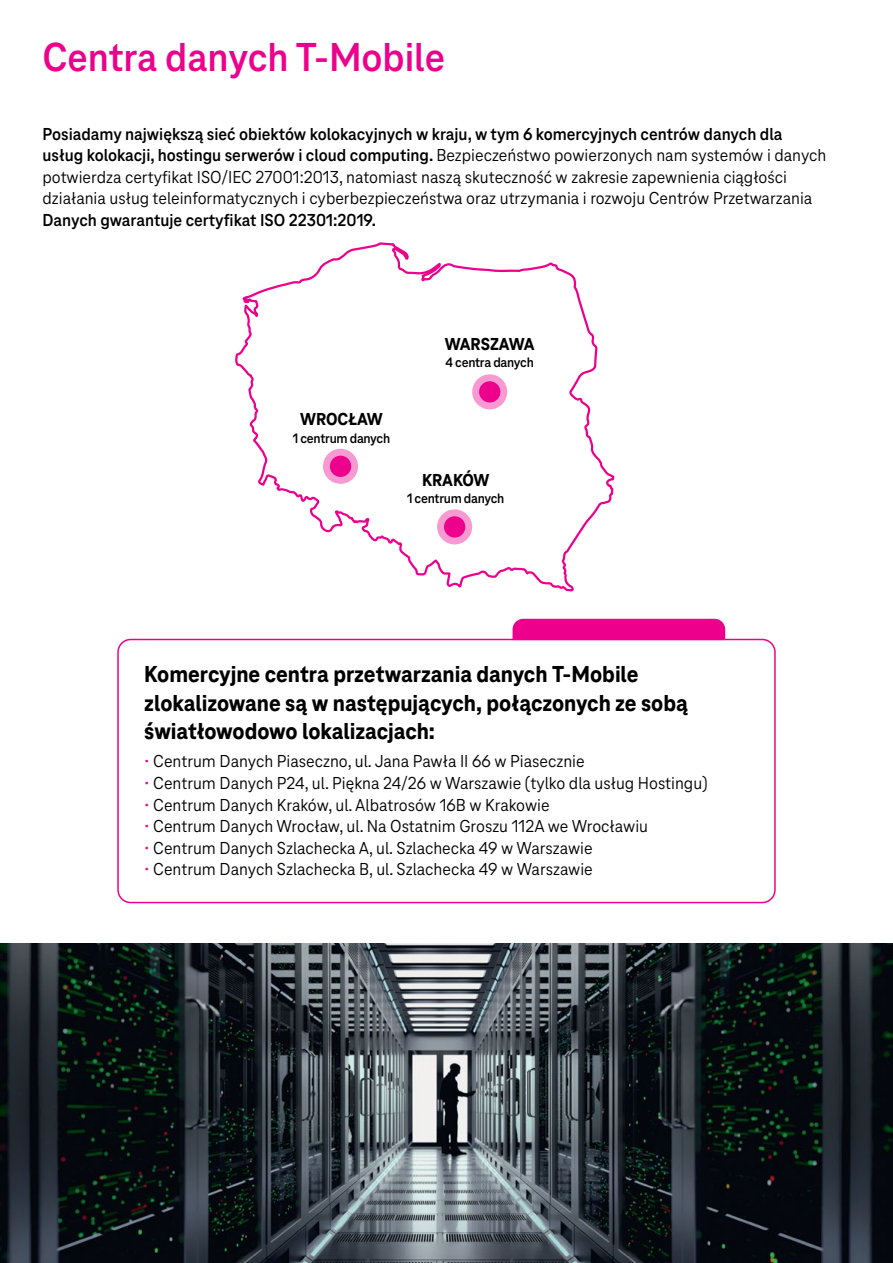
<style>
.page{position:relative;width:893px;height:1263px;background:#fff}
.page>*{position:absolute;margin:0;border:0;box-sizing:border-box;transform-origin:0 0}
.t1{font:700 42px "Tele Neo";color:#ec008c}
.t2{font:800 24px/28.8px "Tele Neo";letter-spacing:-.005em;color:#000}
.t3{font:18px/21.6px "Tele Neo";color:#000}
.t4{font:700 18px "Tele Neo";color:#000}
.t5{font:800 18px "Tele Neo";letter-spacing:-.005em;color:#000}
.t6{font:700 14.25px "Tele Neo";letter-spacing:-.02em;color:#000}
.s1{font-weight:700}
.s2{color:#ec008c}
</style>
<div class="page">
<img style="left:0;top:943px;width:893px;height:320px">
<div style="left:117px;top:639px;width:659px;height:264px;border:2px solid #ec008c;border-radius:13px"></div>
<div style="left:513px;top:619px;width:212px;height:21px;background:#ec008c"></div>
<svg style="left:235px;top:242px;width:380px;height:350px"></svg>
<svg style="left:472px;top:374px;width:35px;height:35px"></svg>
<div style="left:479px;top:381px;width:21px;height:21px;background:#ec008c;border-radius:50%"></div>
<svg style="left:437px;top:509px;width:35px;height:35px"></svg>
<div style="left:444px;top:516px;width:21px;height:21px;background:#ec008c;border-radius:50%"></div>
<svg style="left:323px;top:449px;width:35px;height:35px"></svg>
<div style="left:330px;top:456px;width:21px;height:21px;background:#ec008c;border-radius:50%"></div>
<h1 class="t1" style="left:43px;top:33px;width:404px">Centra danych T-Mobile</h1>
<p class="t3" style="left:43px;top:123px;width:785px"><span class="s1">Posiadamy największą sieć obiektów kolokacyjnych w kraju, w tym 6 komercyjnych centrów danych dla usług kolokacji, hostingu serwerów i cloud computing.</span> Bezpieczeństwo powierzonych nam systemów i danych potwierdza certyfikat ISO/IEC 27001:2013, natomiast naszą skuteczność w zakresie zapewnienia ciągłości działania usług teleinformatycznych i cyberbezpieczeństwa oraz utrzymania i rozwoju Centrów Przetwarzania</p>
<p class="t4" style="left:43px;top:210px;width:335px">Danych gwarantuje certyfikat ISO 22301:2019.</p>
<p class="t5" style="left:300px;top:409px;width:84px">WROCŁAW</p>
<p class="t6" style="left:293px;top:430px;width:99px">1 centrum danych</p>
<p class="t5" style="left:445px;top:334px;width:91px">WARSZAWA</p>
<p class="t6" style="left:446px;top:355px;width:90px">4 centra danych</p>
<p class="t5" style="left:422px;top:470px;width:69px">KRAKÓW</p>
<p class="t6" style="left:407px;top:491px;width:99px">1 centrum danych</p>
<h2 class="t2" style="left:144px;top:660px;width:545px">Komercyjne centra przetwarzania danych T-Mobile zlokalizowane są w następujących, połączonych ze sobą światłowodowo lokalizacjach:</h2>
<p class="t3" style="left:144px;top:751px;width:442px"><span class="s2">•</span> Centrum Danych Piaseczno, ul. Jana Pawła II 66 w Piasecznie</p>
<p class="t3" style="left:144px;top:772px;width:565px"><span class="s2">•</span> Centrum Danych P24, ul. Piękna 24/26 w Warszawie (tylko dla usług Hostingu)</p>
<p class="t3" style="left:144px;top:794px;width:407px"><span class="s2">•</span> Centrum Danych Kraków, ul. Albatrosów 16B w Krakowie</p>
<p class="t3" style="left:144px;top:816px;width:505px"><span class="s2">•</span> Centrum Danych Wrocław, ul. Na Ostatnim Groszu 112A we Wrocławiu</p>
<p class="t3" style="left:144px;top:837px;width:450px"><span class="s2">•</span> Centrum Danych Szlachecka A, ul. Szlachecka 49 w Warszawie</p>
<p class="t3" style="left:144px;top:859px;width:450px"><span class="s2">•</span> Centrum Danych Szlachecka B, ul. Szlachecka 49 w Warszawie</p>
</div>
